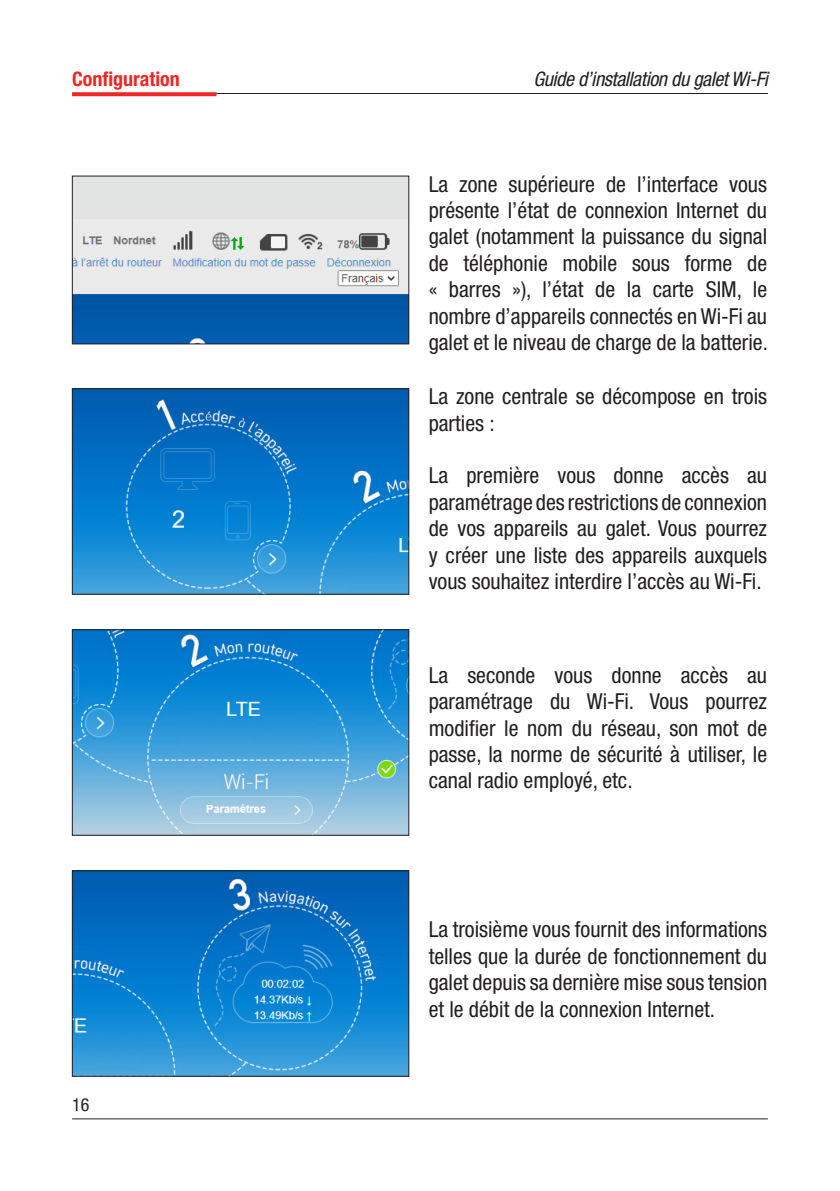
<style>
.page{position:relative;width:840px;height:1191px;background:#fff}
.page>*{position:absolute;margin:0;border:0;box-sizing:border-box;transform-origin:0 0}
.justification{font:condensed 22px/26.4px "Helvetica Neue LT Std";color:#231f20;text-align:justify}
.t1{font:italic condensed 20px "Helvetica Neue LT Std";letter-spacing:-.02em;color:#231f20}
.t2{font:700 condensed 20px "Helvetica Neue LT Std";color:#ee2724}
.t3{font:condensed 18px "Helvetica Neue LT Std";color:#231f20}
</style>
<div class="page">
<hr style="left:72px;top:1118px;width:695px;height:1px;background:#231f20">
<hr style="left:72px;top:93px;width:695px;height:1px;background:#231f20">
<svg style="left:72px;top:92px;width:144px;height:4px"></svg>
<div style="left:72px;top:176px;width:336px;height:168px;background:#e2e3e3"></div>
<img style="left:74px;top:230px;width:333px;height:112px">
<img style="left:74px;top:390px;width:333px;height:202px">
<div style="left:72px;top:388px;width:337px;height:206px;border:1px solid #231f20"></div>
<img style="left:74px;top:631px;width:333px;height:202px">
<div style="left:72px;top:629px;width:337px;height:206px;border:1px solid #231f20"></div>
<img style="left:74px;top:872px;width:333px;height:202px">
<div style="left:72px;top:870px;width:337px;height:206px;border:1px solid #231f20"></div>
<p class="t2" style="left:72px;top:67px;width:109px">Configuration</p>
<p class="t1" style="left:533px;top:68px;width:236px">Guide d’installation du galet Wi-Fi</p>
<p class="justification" style="left:428px;top:170px;width:340px">La zone supérieure de l’interface vous présente l’état de connexion Internet du galet (notamment la puissance du signal de téléphonie mobile sous forme de « barres »), l’état de la carte SIM, le nombre d’appareils connectés en Wi-Fi au galet et le niveau de charge de la batterie.</p>
<p class="justification" style="left:428px;top:383px;width:340px">La zone centrale se décompose en trois parties :</p>
<p class="justification" style="left:428px;top:462px;width:340px">La première vous donne accès au paramétrage des restrictions de connexion de vos appareils au galet. Vous pourrez y créer une liste des appareils auxquels vous souhaitez interdire l’accès au Wi-Fi.</p>
<p class="justification" style="left:428px;top:661px;width:340px">La seconde vous donne accès au paramétrage du Wi-Fi. Vous pourrez modifier le nom du réseau, son mot de passe, la norme de sécurité à utiliser, le canal radio employé, etc.</p>
<p class="t3" style="left:72px;top:1094px;width:19px">16</p>
<p class="justification" style="left:428px;top:916px;width:340px">La troisième vous fournit des informations telles que la durée de fonctionnement du galet depuis sa dernière mise sous tension et le débit de la connexion Internet.</p>
</div>
